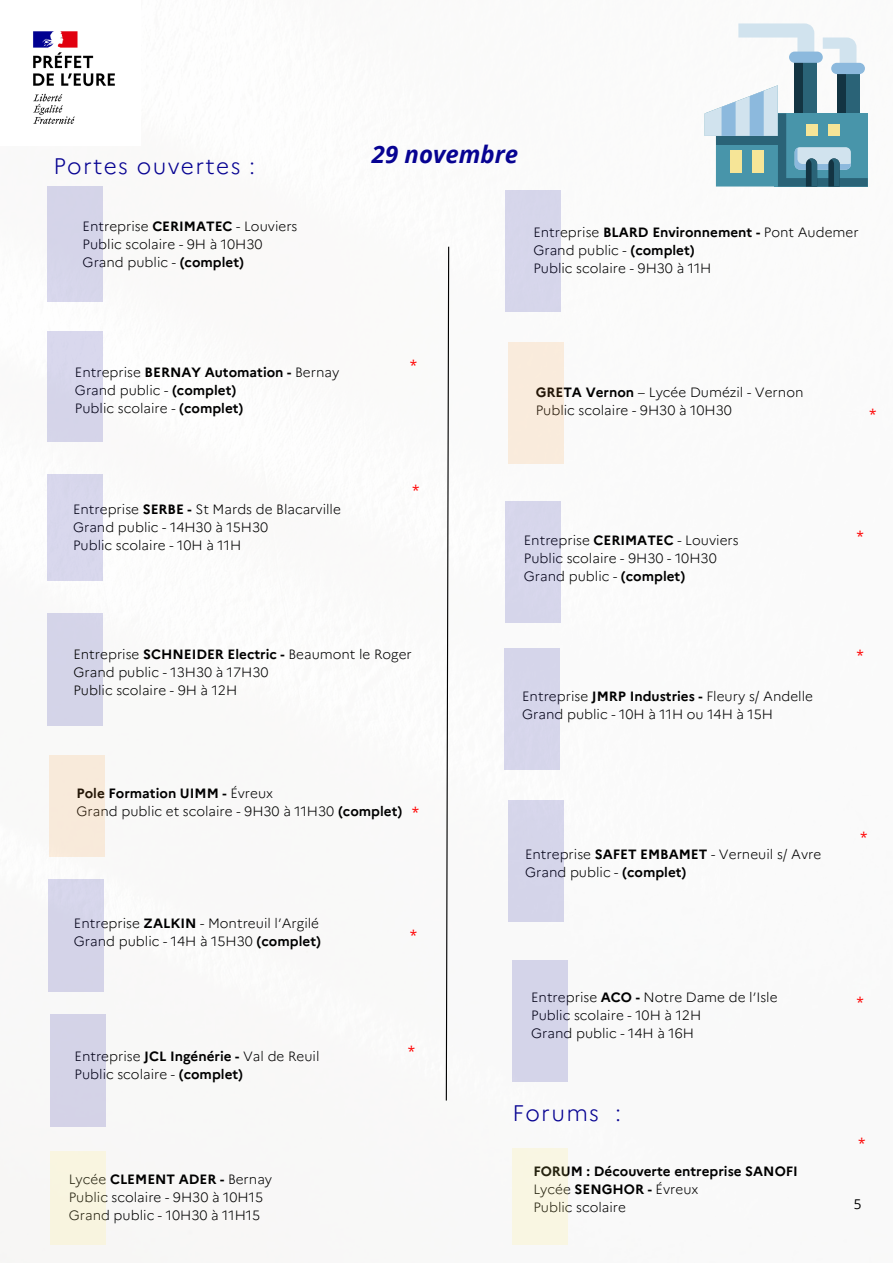
<style>
.page{position:relative;width:893px;height:1264px;background:#fff}
.page>*{position:absolute;margin:0;border:0;box-sizing:border-box;transform-origin:0 0}
.t1{font:italic 700 24px "Open Sans";color:#070392}
.t2{font:300 22.5px "Marianne";letter-spacing:.06em;color:#070392}
.t3{font:300 13.5px "Marianne";color:#000}
.t4{font:700 13.5px "Marianne";color:#000}
.t5{font:13.5px "Open Sans";color:#f00}
.t6{font:13.5px "Open Sans";color:#000}
.s1{font-weight:700}
.s2{font-weight:300}
</style>
<div class="page">
<img style="left:33px;top:31px;width:82px;height:93px">
<div style="left:508px;top:800px;width:55px;height:122px;background:#d5d5e9"></div>
<div style="left:512px;top:960px;width:56px;height:121px;background:#d4d4e9"></div>
<svg style="left:445px;top:246px;width:5px;height:855px"></svg>
<div style="left:505px;top:191px;width:56px;height:121px;background:#d6d6eb"></div>
<div style="left:508px;top:342px;width:55px;height:121px;background:#f9ebdc"></div>
<div style="left:505px;top:502px;width:56px;height:121px;background:#d6d6eb"></div>
<div style="left:505px;top:648px;width:55px;height:121px;background:#d5d5ea"></div>
<div style="left:794px;top:60px;width:23px;height:56px;background:#2a6377"></div>
<div style="left:794px;top:60px;width:9px;height:56px;background:#133442"></div>
<div style="left:836px;top:71px;width:23px;height:45px;background:#2a6377"></div>
<div style="left:836px;top:71px;width:9px;height:45px;background:#133442"></div>
<svg style="left:738px;top:23px;width:76px;height:31px"></svg>
<svg style="left:822px;top:38px;width:34px;height:27px"></svg>
<div style="left:789px;top:52px;width:33px;height:11px;background:#8cb9dd;border-radius:6px"></div>
<svg style="left:704px;top:85px;width:163px;height:101px"></svg>
<div style="left:831px;top:63px;width:33px;height:11px;background:#8cb9dd;border-radius:6px"></div>
<div style="left:49px;top:879px;width:55px;height:112px;background:#d4d3e8"></div>
<div style="left:49px;top:755px;width:55px;height:101px;background:#f8eada"></div>
<div style="left:50px;top:1014px;width:55px;height:112px;background:#d4d3e7"></div>
<div style="left:48px;top:186px;width:55px;height:116px;background:#d5d4e9"></div>
<div style="left:47px;top:331px;width:56px;height:110px;background:#d6d6eb"></div>
<div style="left:47px;top:474px;width:56px;height:107px;background:#d8d7ed"></div>
<div style="left:48px;top:613px;width:55px;height:113px;background:#d4d4e8"></div>
<div style="left:50px;top:1151px;width:55px;height:93px;background:#f8f5e0"></div>
<div style="left:512px;top:1148px;width:56px;height:96px;background:#f9f6e2"></div>
<p class="t2" style="left:53px;top:152px;width:203px">Portes ouvertes :</p>
<p class="t3" style="left:83px;top:218px;width:216px">Entreprise <span class="s1">CERIMATEC</span> - Louviers</p>
<p class="t3" style="left:83px;top:236px;width:181px">Public scolaire - 9H à 10H30</p>
<p class="t3" style="left:83px;top:254px;width:163px">Grand public - <span class="s1">(complet)</span></p>
<p class="t1" style="left:372px;top:137px;width:148px">29 novembre</p>
<p class="t3" style="left:533px;top:223px;width:327px">Entreprise <span class="s1">BLARD Environnement -</span> Pont Audemer</p>
<p class="t3" style="left:533px;top:241px;width:163px">Grand public - <span class="s1">(complet)</span></p>
<p class="t3" style="left:533px;top:259px;width:180px">Public scolaire - 9H30 à 11H</p>
<p class="t4" style="left:75px;top:364px;width:266px"><span class="s2">Entreprise</span> BERNAY Automation - <span class="s2">Bernay</span></p>
<p class="t3" style="left:75px;top:382px;width:163px">Grand public - <span class="s1">(complet)</span></p>
<p class="t3" style="left:75px;top:400px;width:170px">Public scolaire - <span class="s1">(complet)</span></p>
<p class="t3" style="left:73px;top:501px;width:269px">Entreprise <span class="s1">SERBE -</span> St Mards de Blacarville</p>
<p class="t3" style="left:73px;top:519px;width:197px">Grand public - 14H30 à 15H30</p>
<p class="t3" style="left:73px;top:537px;width:170px">Public scolaire - 10H à 11H</p>
<p class="t5" style="left:410px;top:355px;width:9px">*</p>
<p class="t5" style="left:412px;top:481px;width:9px">*</p>
<p class="t3" style="left:535px;top:384px;width:269px"><span class="s1">GRETA Vernon</span> – Lycée Dumézil - Vernon</p>
<p class="t3" style="left:535px;top:402px;width:198px">Public scolaire - 9H30 à 10H30</p>
<p class="t3" style="left:524px;top:531px;width:216px">Entreprise <span class="s1">CERIMATEC</span> - Louviers</p>
<p class="t3" style="left:524px;top:549px;width:194px">Public scolaire - 9H30 - 10H30</p>
<p class="t3" style="left:524px;top:567px;width:163px">Grand public - <span class="s1">(complet)</span></p>
<p class="t5" style="left:869px;top:405px;width:9px">*</p>
<p class="t5" style="left:856px;top:526px;width:9px">*</p>
<p class="t3" style="left:73px;top:645px;width:340px">Entreprise <span class="s1">SCHNEIDER Electric -</span> Beaumont le Roger</p>
<p class="t3" style="left:73px;top:663px;width:197px">Grand public - 13H30 à 17H30</p>
<p class="t3" style="left:73px;top:681px;width:165px">Public scolaire - 9H à 12H</p>
<p class="t4" style="left:77px;top:785px;width:198px">Pole Formation UIMM - <span class="s2">Évreux</span></p>
<p class="t3" style="left:77px;top:803px;width:327px">Grand public et scolaire - 9H30 à 11H30 <span class="s1">(complet)</span></p>
<p class="t5" style="left:411px;top:802px;width:9px">*</p>
<p class="t3" style="left:74px;top:914px;width:247px">Entreprise <span class="s1">ZALKIN</span> - Montreuil l’Argilé</p>
<p class="t3" style="left:74px;top:932px;width:248px">Grand public - 14H à 15H30 <span class="s1">(complet)</span></p>
<p class="t5" style="left:409px;top:925px;width:9px">*</p>
<p class="t3" style="left:75px;top:1047px;width:246px">Entreprise <span class="s1">JCL Ingénérie -</span> Val de Reuil</p>
<p class="t3" style="left:75px;top:1065px;width:170px">Public scolaire - <span class="s1">(complet)</span></p>
<p class="t4" style="left:69px;top:1171px;width:205px"><span class="s2">Lycée</span> CLEMENT ADER - <span class="s2">Bernay</span></p>
<p class="t3" style="left:69px;top:1188px;width:196px">Public scolaire - 9H30 à 10H15</p>
<p class="t3" style="left:69px;top:1206px;width:193px">Grand public - 10H30 à 11H15</p>
<p class="t5" style="left:408px;top:1041px;width:9px">*</p>
<p class="t3" style="left:522px;top:688px;width:292px">Entreprise <span class="s1">JMRP Industries -</span> Fleury s/ Andelle</p>
<p class="t3" style="left:522px;top:706px;width:252px">Grand public - 10H à 11H ou 14H à 15H</p>
<p class="t5" style="left:856px;top:645px;width:9px">*</p>
<p class="t3" style="left:525px;top:846px;width:298px">Entreprise <span class="s1">SAFET EMBAMET</span> - Verneuil s/ Avre</p>
<p class="t3" style="left:525px;top:864px;width:163px">Grand public - <span class="s1">(complet)</span></p>
<p class="t5" style="left:860px;top:827px;width:9px">*</p>
<p class="t3" style="left:531px;top:989px;width:248px">Entreprise <span class="s1">ACO -</span> Notre Dame de l’Isle</p>
<p class="t3" style="left:531px;top:1007px;width:171px">Public scolaire - 10H à 12H</p>
<p class="t3" style="left:531px;top:1025px;width:164px">Grand public - 14H à 16H</p>
<p class="t2" style="left:512px;top:1099px;width:110px">Forums :</p>
<p class="t4" style="left:533px;top:1163px;width:266px">FORUM : Découverte entreprise SANOFI</p>
<p class="t3" style="left:533px;top:1181px;width:166px">Lycée <span class="s1">SENGHOR -</span> Évreux</p>
<p class="t3" style="left:533px;top:1199px;width:94px">Public scolaire</p>
<p class="t5" style="left:856px;top:992px;width:9px">*</p>
<p class="t5" style="left:858px;top:1133px;width:9px">*</p>
<p class="t6" style="left:853px;top:1194px;width:9px">5</p>
</div>
